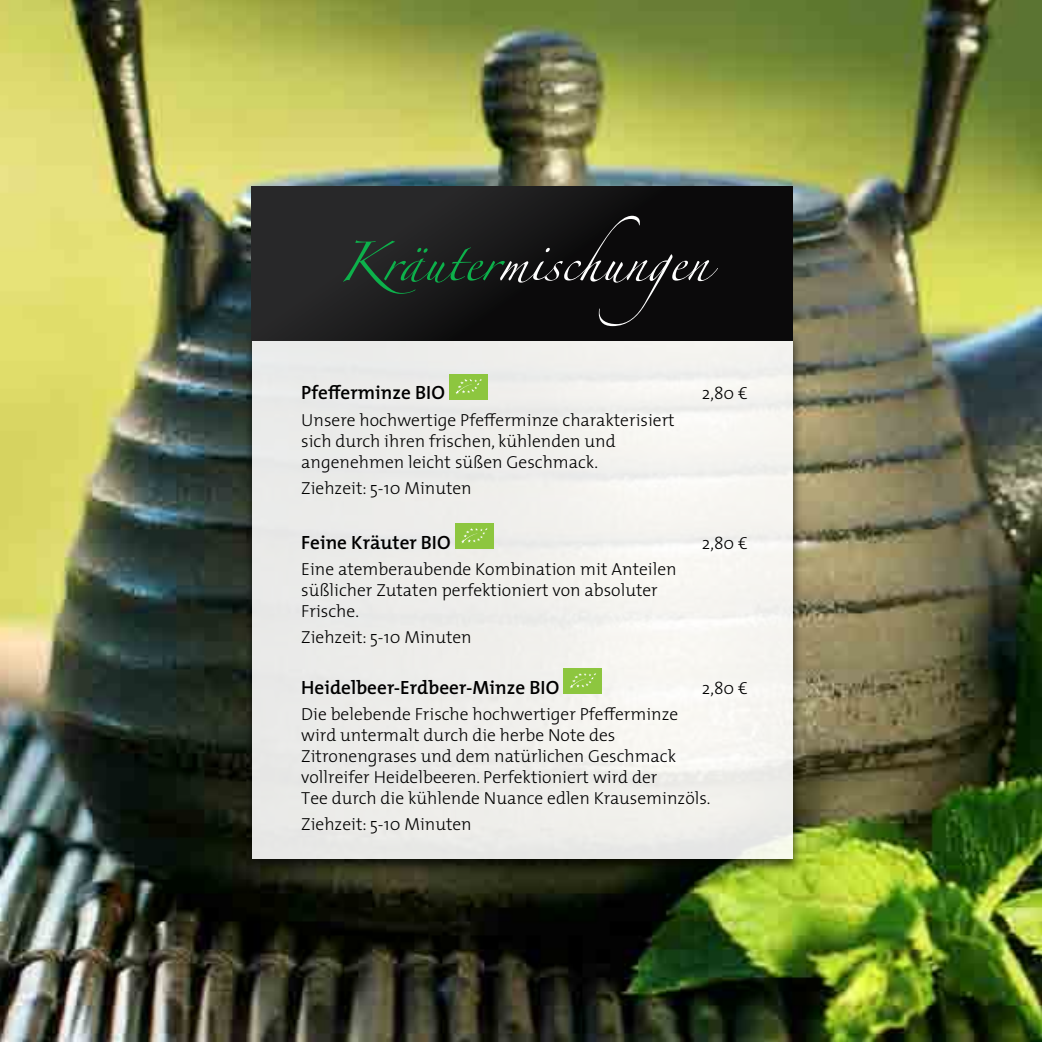
<style>
.page{position:relative;width:1042px;height:1042px;background:#fff}
.page>*{position:absolute;margin:0;border:0;box-sizing:border-box;transform-origin:0 0}
.t1{font:87.5px "Zapfino Extra LT Pro";color:#fff}
.t2{font:600 19.25px "The Mix";color:#000}
.t3{font:300 17.5px/21px "The Mix";color:#000}
.s1{color:#0db14b}
</style>
<div class="page">
<img style="left:0;top:0;width:1042px;height:1042px">
<div style="left:242px;top:330px;width:560px;height:543px;background:#000;opacity:.75"></div>
<div style="left:252px;top:335px;width:540px;height:523px;background:#eeeeeb"></div>
<div style="left:252px;top:187px;width:540px;height:153px;background:linear-gradient(to right,#29292a,#040304)"></div>
<div style="left:449px;top:374px;width:38px;height:25px;background:#8dc63f"></div>
<svg style="left:455px;top:379px;width:27px;height:15px"></svg>
<div style="left:455px;top:523px;width:38px;height:26px;background:#8dc63f"></div>
<svg style="left:461px;top:528px;width:27px;height:15px"></svg>
<div style="left:563px;top:668px;width:39px;height:25px;background:#8dc63f"></div>
<svg style="left:570px;top:673px;width:26px;height:15px"></svg>
<h1 class="t1" style="left:338px;top:199px;width:384px"><span class="s1">Kräuter</span>mischungen</h1>
<p class="t2" style="left:301px;top:377px;width:145px">Pfefferminze BIO</p>
<p class="t3" style="left:702px;top:382px;width:47px">2,80 €</p>
<p class="t3" style="left:301px;top:409px;width:375px">Unsere hochwertige Pfefferminze charakterisiert sich durch ihren frischen, kühlenden und angenehmen leicht süßen Geschmack.</p>
<p class="t3" style="left:301px;top:477px;width:172px">Ziehzeit: 5-10 Minuten</p>
<p class="t2" style="left:301px;top:526px;width:151px">Feine Kräuter BIO</p>
<p class="t3" style="left:702px;top:532px;width:47px">2,80 €</p>
<p class="t3" style="left:301px;top:558px;width:377px">Eine atemberaubende Kombination mit Anteilen süßlicher Zutaten perfektioniert von absoluter<br>Frische.</p>
<p class="t3" style="left:301px;top:626px;width:172px">Ziehzeit: 5-10 Minuten</p>
<p class="t2" style="left:301px;top:671px;width:259px">Heidelbeer-Erdbeer-Minze BIO</p>
<p class="t3" style="left:702px;top:676px;width:47px">2,80 €</p>
<p class="t3" style="left:301px;top:703px;width:411px">Die belebende Frische hochwertiger Pfefferminze wird untermalt durch die herbe Note des Zitronengrases und dem natürlichen Geschmack vollreifer Heidelbeeren. Perfektioniert wird der<br>Tee durch die kühlende Nuance edlen Krauseminzöls.</p>
<p class="t3" style="left:301px;top:813px;width:172px">Ziehzeit: 5-10 Minuten</p>
</div>
